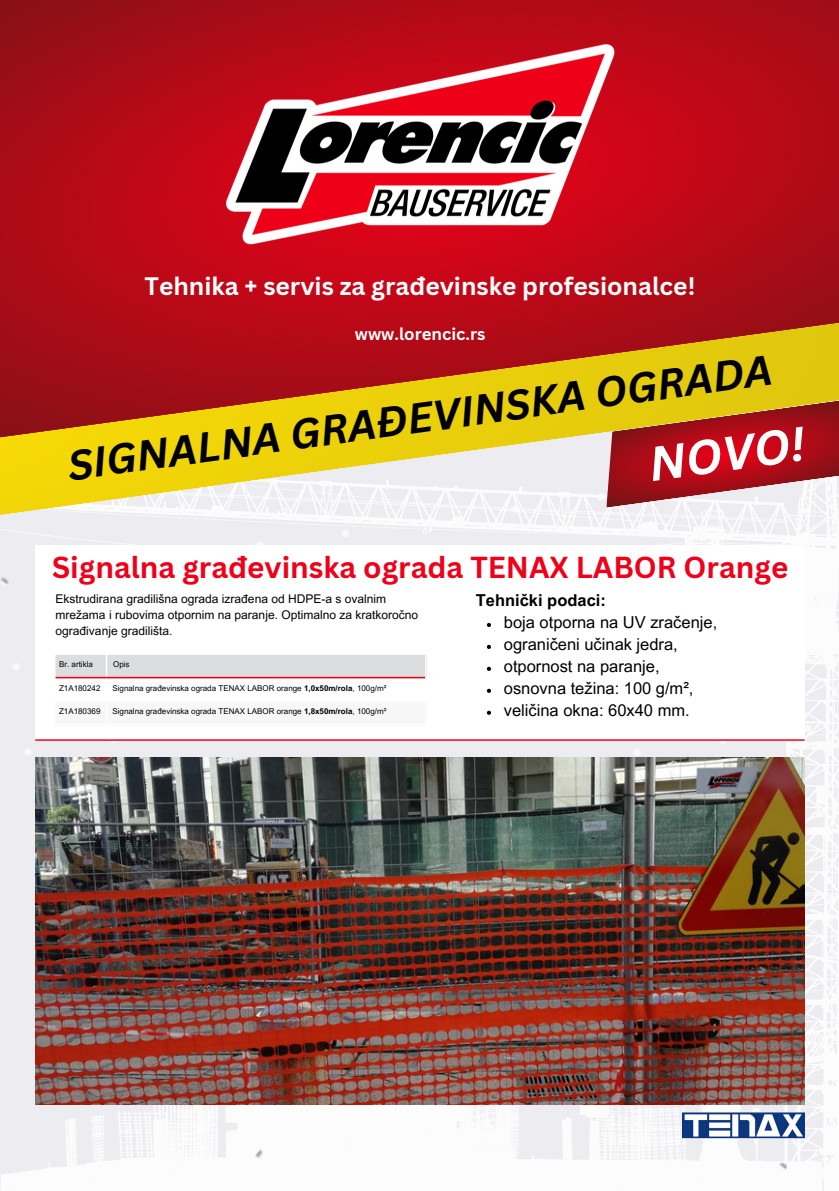
<style>
.page{position:relative;width:839px;height:1191px;background:#fff}
.page>*{position:absolute;margin:0;border:0;box-sizing:border-box;transform-origin:0 0}
.t1{font:italic 700 47.2px "Canva Sans";color:#fff}
.t2{font:italic 700 41.2px "Canva Sans";color:#000}
.t3{font:700 29.6px "Canva Sans";color:#ee0119}
.t4{font:700 24.6px "Canva Sans";color:#fff}
.t5{font:700 16.8px "Canva Sans";color:#fff}
.t6{font:16.4px "Arial MT Pro";color:#000}
.t7{font:700 16.4px "Arial MT Pro";color:#000}
.t8{font:12px/16px "Arial MT Pro";color:#000}
.t9{font:8px "Arial MT Pro";color:#000}
.s1{font-weight:700}
</style>
<div class="page">
<img style="left:0;top:521px;width:838px;height:670px">
<svg style="left:0;top:0;width:838px;height:317px;background:#b50917"></svg>
<img style="left:220px;top:39px;width:400px;height:210px">
<svg style="left:0;top:317px;width:838px;height:204px;background:#d38f41"></svg>
<svg style="left:606px;top:399px;width:232px;height:109px;background:#bf4f39"></svg>
<div style="left:35px;top:545px;width:770px;height:196px;background:#fff"></div>
<hr style="left:35px;top:739px;width:769px;height:2px;background:#ee0119">
<img style="left:35px;top:757px;width:769px;height:347px">
<img style="left:682px;top:1095px;width:122px;height:60px">
<svg style="left:55px;top:655px;width:371px;height:24px;background:#dcd8db"></svg>
<hr style="left:56px;top:677px;width:369px;height:1px;background:#ee0119">
<svg style="left:487px;top:623px;width:4px;height:4px"></svg>
<svg style="left:487px;top:645px;width:4px;height:4px"></svg>
<svg style="left:487px;top:667px;width:4px;height:4px"></svg>
<svg style="left:487px;top:689px;width:4px;height:4px"></svg>
<svg style="left:487px;top:711px;width:4px;height:4px"></svg>
<p class="t4" style="left:144px;top:269px;width:552px">Tehnika + servis za građevinske profesionalce!</p>
<p class="t5" style="left:355px;top:322px;width:132px">www.lorencic.rs</p>
<p class="t2" style="left:64px;top:438px;width:712px;rotate:-8deg">SIGNALNA GRAĐEVINSKA OGRADA</p>
<p class="t1" style="left:644px;top:432px;width:158px;rotate:-8deg">NOVO!</p>
<p class="t3" style="left:52px;top:546px;width:737px">Signalna građevinska ograda TENAX LABOR Orange</p>
<p class="t6" style="left:504px;top:616px;width:215px">boja otporna na UV zračenje,</p>
<p class="t6" style="left:504px;top:638px;width:175px">ograničeni učinak jedra,</p>
<p class="t6" style="left:504px;top:660px;width:157px">otpornost na paranje,</p>
<p class="t6" style="left:504px;top:682px;width:191px">osnovna težina: 100 g/m²,</p>
<p class="t6" style="left:504px;top:704px;width:187px">veličina okna: 60x40 mm.</p>
<p class="t7" style="left:476px;top:595px;width:131px">Tehnički podaci:</p>
<p class="t8" style="left:56px;top:592px;width:364px">Ekstrudirana gradilišna ograda izrađena od HDPE-a s ovalnim mrežama i rubovima otpornim na paranje. Optimalno za kratkoročno ograđivanje gradilišta.</p>
<p class="t9" style="left:113px;top:661px;width:18px">Opis</p>
<p class="t9" style="left:112px;top:685px;width:275px">Signalna građevinska ograda TENAX LABOR orange <span class="s1">1,0x50m/rola</span>, 100g/m²</p>
<p class="t9" style="left:112px;top:708px;width:275px">Signalna građevinska ograda TENAX LABOR orange <span class="s1">1,8x50m/rola</span>, 100g/m²</p>
<p class="t9" style="left:59px;top:661px;width:35px">Br. artikla</p>
<p class="t9" style="left:59px;top:685px;width:43px">Z1A180242</p>
<p class="t9" style="left:59px;top:708px;width:43px">Z1A180369</p>
</div>
